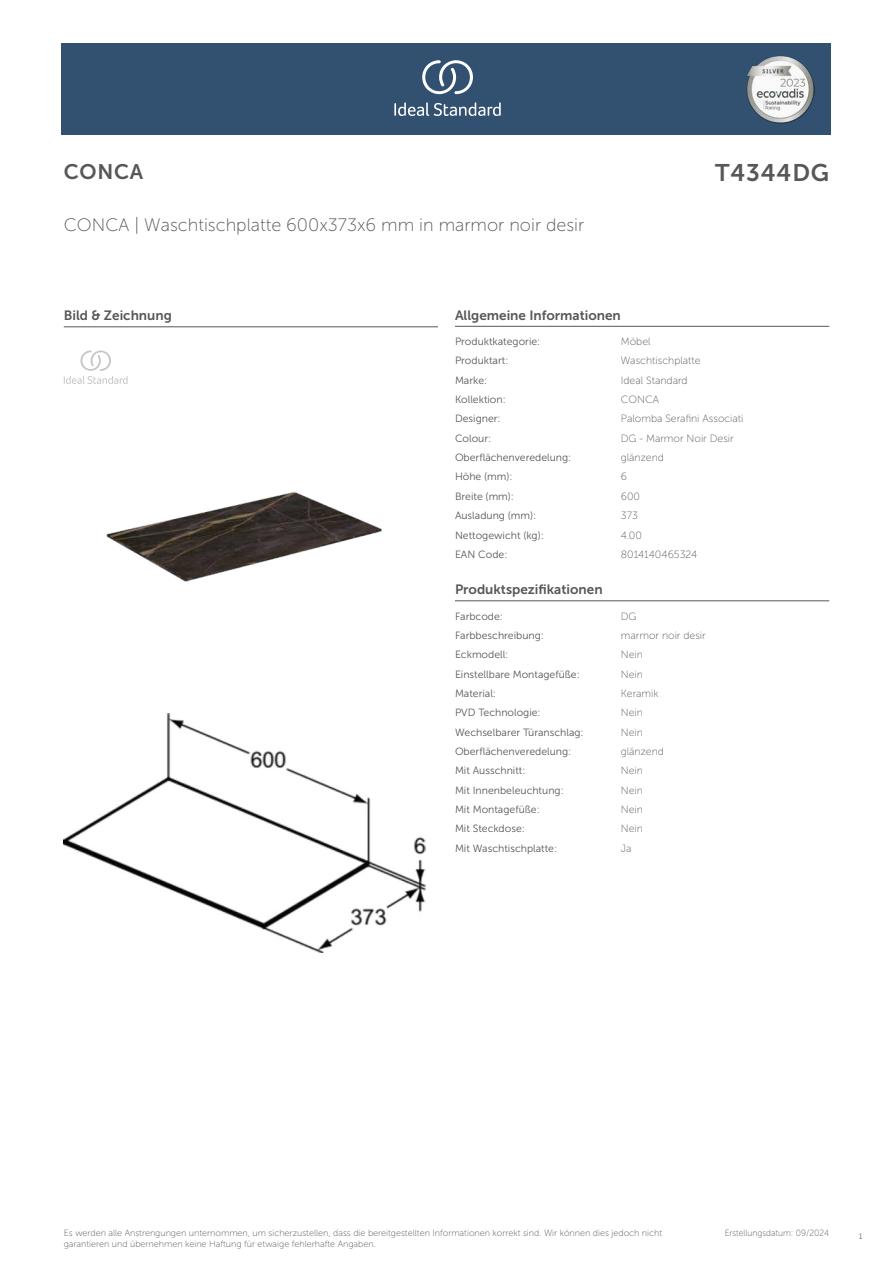
<style>
.page{position:relative;width:893px;height:1263px;background:#fff}
.page>*{position:absolute;margin:0;border:0;box-sizing:border-box;transform-origin:0 0}
.t1{font:24px "Museo Sans 700";letter-spacing:.035em;color:#575756}
.t2{font:21px "Museo Sans 700";letter-spacing:.035em;color:#575756}
.t3{font:18px "Museo Sans 100";color:#575756}
.t4{font:13.5px "Museo Sans 700";color:#575756}
.t5{font:10.5px "Museo Sans 300";color:#575756}
.t6{font:10.5px "Museo Sans 100";color:#575756}
.t7{font:9px/10.8px "Museo Sans 100";color:#575756}
.t8{font:9px "Museo Sans 100";color:#575756;scale:.95 1}
.t9{font:300 9px "Calibri";color:#575756;scale:.95 1}
</style>
<div class="page">
<div style="left:62px;top:43px;width:769px;height:91px;background:#325070"></div>
<hr style="left:455px;top:326px;width:166px;height:1px;background:#575756">
<hr style="left:621px;top:326px;width:208px;height:1px;background:#575756">
<hr style="left:455px;top:600px;width:166px;height:1px;background:#575756">
<hr style="left:621px;top:600px;width:208px;height:1px;background:#575756">
<img style="left:64px;top:714px;width:361px;height:238px">
<hr style="left:64px;top:327px;width:374px;height:1px;background:#575756">
<svg style="left:64px;top:350px;width:64px;height:34px"></svg>
<img style="left:107px;top:491px;width:275px;height:91px">
<svg style="left:394px;top:102px;width:107px;height:14px"></svg>
<svg style="left:422px;top:60px;width:51px;height:34px"></svg>
<img style="left:746px;top:56px;width:68px;height:67px">
<h2 class="t2" style="left:64px;top:160px;width:81px">CONCA</h2>
<h1 class="t1" style="left:715px;top:160px;width:115px">T4344DG</h1>
<h3 class="t3" style="left:64px;top:215px;width:522px">CONCA | Waschtischplatte 600x373x6 mm in marmor noir desir</h3>
<p class="t4" style="left:64px;top:308px;width:110px">Bild &amp; Zeichnung</p>
<p class="t4" style="left:455px;top:308px;width:167px">Allgemeine Informationen</p>
<p class="t5" style="left:455px;top:336px;width:87px">Produktkategorie:</p>
<p class="t6" style="left:621px;top:336px;width:31px">Möbel</p>
<p class="t5" style="left:455px;top:355px;width:55px">Produktart:</p>
<p class="t6" style="left:621px;top:355px;width:81px">Waschtischplatte</p>
<p class="t5" style="left:455px;top:374px;width:34px">Marke:</p>
<p class="t6" style="left:621px;top:374px;width:68px">Ideal Standard</p>
<p class="t5" style="left:455px;top:394px;width:52px">Kollektion:</p>
<p class="t6" style="left:621px;top:394px;width:40px">CONCA</p>
<p class="t5" style="left:455px;top:413px;width:47px">Designer:</p>
<p class="t6" style="left:621px;top:413px;width:124px">Palomba Serafini Associati</p>
<p class="t5" style="left:455px;top:432px;width:38px">Colour:</p>
<p class="t6" style="left:621px;top:433px;width:114px">DG - Marmor Noir Desir</p>
<p class="t5" style="left:455px;top:452px;width:118px">Oberflächenveredelung:</p>
<p class="t6" style="left:621px;top:452px;width:45px">glänzend</p>
<p class="t5" style="left:455px;top:471px;width:59px">Höhe (mm):</p>
<p class="t6" style="left:621px;top:471px;width:8px">6</p>
<p class="t5" style="left:455px;top:491px;width:61px">Breite (mm):</p>
<p class="t6" style="left:621px;top:491px;width:21px">600</p>
<p class="t5" style="left:455px;top:510px;width:83px">Ausladung (mm):</p>
<p class="t6" style="left:621px;top:510px;width:18px">373</p>
<p class="t5" style="left:455px;top:529px;width:90px">Nettogewicht (kg):</p>
<p class="t6" style="left:621px;top:529px;width:23px">4.00</p>
<p class="t5" style="left:455px;top:549px;width:54px">EAN Code:</p>
<p class="t6" style="left:621px;top:549px;width:78px">8014140465324</p>
<p class="t4" style="left:455px;top:582px;width:149px">Produktspezifikationen</p>
<p class="t5" style="left:455px;top:610px;width:49px">Farbcode:</p>
<p class="t6" style="left:621px;top:610px;width:17px">DG</p>
<p class="t5" style="left:455px;top:630px;width:90px">Farbbeschreibung:</p>
<p class="t6" style="left:621px;top:630px;width:86px">marmor noir desir</p>
<p class="t5" style="left:455px;top:649px;width:55px">Eckmodell:</p>
<p class="t6" style="left:621px;top:649px;width:24px">Nein</p>
<p class="t5" style="left:455px;top:668px;width:126px">Einstellbare Montagefüße:</p>
<p class="t6" style="left:621px;top:668px;width:24px">Nein</p>
<p class="t5" style="left:455px;top:688px;width:43px">Material:</p>
<p class="t6" style="left:621px;top:688px;width:39px">Keramik</p>
<p class="t5" style="left:455px;top:707px;width:87px">PVD Technologie:</p>
<p class="t6" style="left:621px;top:707px;width:24px">Nein</p>
<p class="t5" style="left:455px;top:726px;width:130px">Wechselbarer Türanschlag:</p>
<p class="t6" style="left:621px;top:726px;width:24px">Nein</p>
<p class="t5" style="left:455px;top:746px;width:118px">Oberflächenveredelung:</p>
<p class="t6" style="left:621px;top:746px;width:45px">glänzend</p>
<p class="t5" style="left:455px;top:765px;width:72px">Mit Ausschnitt:</p>
<p class="t6" style="left:621px;top:765px;width:24px">Nein</p>
<p class="t5" style="left:455px;top:784px;width:110px">Mit Innenbeleuchtung:</p>
<p class="t6" style="left:621px;top:784px;width:24px">Nein</p>
<p class="t5" style="left:455px;top:804px;width:86px">Mit Montagefüße:</p>
<p class="t6" style="left:621px;top:804px;width:24px">Nein</p>
<p class="t5" style="left:455px;top:823px;width:71px">Mit Steckdose:</p>
<p class="t6" style="left:621px;top:823px;width:24px">Nein</p>
<p class="t5" style="left:455px;top:842px;width:104px">Mit Waschtischplatte:</p>
<p class="t6" style="left:621px;top:842px;width:12px">Ja</p>
<p class="t7" style="left:64px;top:1227px;width:600px">Es werden alle Anstrengungen unternommen, um sicherzustellen, dass die bereitgestellten Informationen korrekt sind. Wir können dies jedoch nicht garantieren und übernehmen keine Haftung für etwaige fehlerhafte Angaben.</p>
<p class="t8" style="left:725px;top:1228px;width:111px">Erstellungsdatum: 09/2024</p>
<p class="t9" style="left:858px;top:1230px;width:6px">1</p>
</div>
